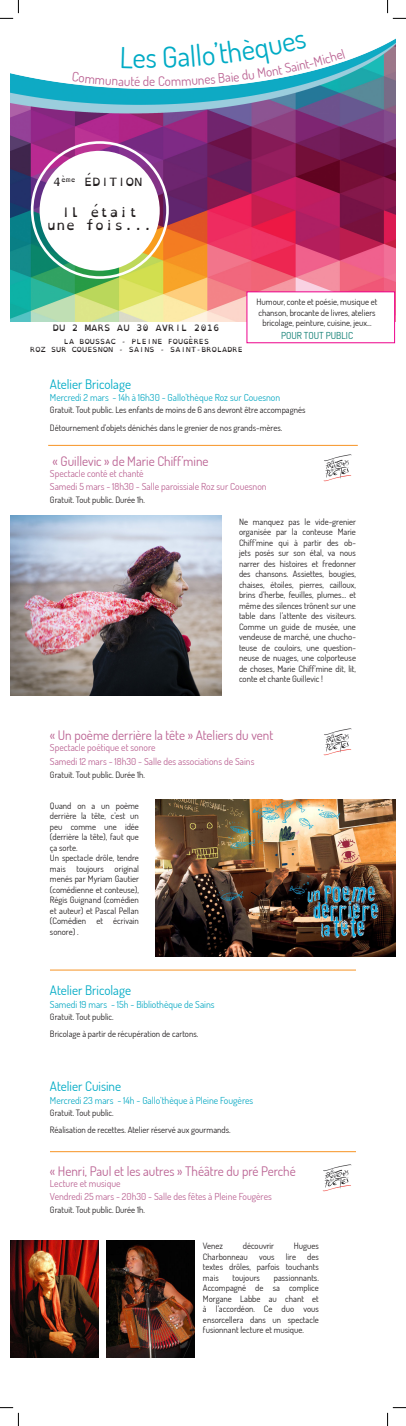
<style>
.page{position:relative;width:406px;height:1426px;background:#fff}
.page>*{position:absolute;margin:0;border:0;box-sizing:border-box;transform-origin:0 0}
.t1{font:13.12px "Dosis";color:#bb6393}
.t2{font:13.12px "Dosis";color:#00abc5}
.t3{font:13.12px "Open Dyslexic Mono";color:#231f20}
.t4{font:11.38px "Open Dyslexic Mono";color:#231f20}
.t5{font:9.62px "Dosis";color:#bb6393}
.t6{font:9.62px "Dosis";color:#0daac4}
.t7{font:9.62px "Dosis";color:#087a6f}
.t8{font:8.75px/10.5px "Dosis";color:#231f20;text-align:justify}
.t9{font:8.75px "Open Dyslexic Mono";color:#231f20}
.t10{font:7px "Open Dyslexic Mono";letter-spacing:.01em;color:#231f20}
</style>
<div class="page">
<img style="left:11px;top:39px;width:383px;height:282px">
<div style="left:39px;top:151px;width:120px;height:120px;background:#fff;border-radius:50%"></div>
<div style="left:31px;top:141px;width:137px;height:138px;border:3px solid #fff;border-radius:50%"></div>
<div style="left:246px;top:292px;width:148px;height:51px;background:#fff"></div>
<img style="left:11px;top:516px;width:210px;height:179px">
<hr style="left:48px;top:445px;width:309px;height:1px;background:#f79323">
<img style="left:155px;top:800px;width:239px;height:156px">
<hr style="left:50px;top:969px;width:305px;height:1px;background:#f79323">
<hr style="left:50px;top:1151px;width:305px;height:1px;background:#f79323">
<img style="left:11px;top:1240px;width:88px;height:117px">
<img style="left:106px;top:1240px;width:88px;height:117px">
<img style="left:322px;top:1164px;width:30px;height:28px">
<img style="left:323px;top:728px;width:29px;height:28px">
<img style="left:323px;top:454px;width:29px;height:28px">
<svg style="left:0;top:0;width:19px;height:19px"></svg>
<svg style="left:0;top:1407px;width:19px;height:19px"></svg>
<svg style="left:387px;top:0;width:18px;height:19px"></svg>
<svg style="left:387px;top:1407px;width:18px;height:19px"></svg>
<svg style="left:72px;top:39px;width:272px;height:47px"></svg>
<p class="t1" style="left:149px;top:73px;width:8px">e</p>
<p class="t4" style="left:53px;top:176px;width:91px">4<sup>ème</sup> ÉDITION</p>
<p class="t3" style="left:61px;top:204px;width:78px">Il était</p>
<p class="t3" style="left:47px;top:217px;width:107px">une fois...</p>
<p class="t9" style="left:53px;top:323px;width:168px">DU 2 MARS AU 30 AVRIL 2016</p>
<p class="t10" style="left:64px;top:337px;width:147px">LA BOUSSAC - PLEINE FOUGÈRES</p>
<p class="t10" style="left:30px;top:345px;width:214px">ROZ SUR COUESNON - SAINS - SAINT-BROLADRE</p>
<p class="t8" style="left:256px;top:297px;width:122px;text-align:center">Humour, conte et poésie, musique et chanson, brocante de livres, ateliers bricolage, peinture, cuisine, jeux...</p>
<p class="t7" style="left:280px;top:329px;width:73px">POUR TOUT PUBLIC</p>
<p class="t2" style="left:50px;top:375px;width:82px">Atelier Bricolage</p>
<p class="t6" style="left:50px;top:391px;width:231px">Mercredi 2 mars - 14h à 16h30 - Gallo’thèque Roz sur Couesnon</p>
<p class="t8" style="left:50px;top:404px;width:256px">Gratuit. Tout public. Les enfants de moins de 6 ans devront être accompagnés</p>
<p class="t8" style="left:50px;top:422px;width:233px">Détournement d’objets dénichés dans le grenier de nos grands-mères.</p>
<p class="t1" style="left:52px;top:452px;width:157px">« Guillevic » de Marie Chiff’mine</p>
<p class="t5" style="left:50px;top:467px;width:95px">Spectacle conté et chanté</p>
<p class="t5" style="left:50px;top:480px;width:218px">Samedi 5 mars - 18h30 - Salle paroissiale Roz sur Couesnon</p>
<p class="t8" style="left:50px;top:495px;width:96px">Gratuit. Tout public. Durée 1h.</p>
<p class="t8" style="left:239px;top:516px;width:118px">Ne manquez pas le vide-grenier organisée par la conteuse Marie Chiff’mine qui à partir des ob&shy;jets posés sur son étal, va nous narrer des histoires et fredonner des chansons. Assiettes, bougies, chaises, étoiles, pierres, cailloux, brins d’herbe, feuilles, plumes... et même des silences trônent sur une table dans l’attente des visiteurs.<br>Comme un guide de musée, une vendeuse de marché, une chucho&shy;teuse de couloirs, une question&shy;neuse de nuages, une colporteuse de choses, Marie Chiff’mine dit, lit, conte et chante Guillevic !</p>
<p class="t1" style="left:50px;top:726px;width:224px">« Un poème derrière la tête » Ateliers du vent</p>
<p class="t5" style="left:50px;top:741px;width:107px">Spectacle poétique et sonore</p>
<p class="t5" style="left:50px;top:755px;width:205px">Samedi 12 mars - 18h30 - Salle des associations de Sains</p>
<p class="t8" style="left:50px;top:769px;width:96px">Gratuit. Tout public. Durée 1h.</p>
<p class="t8" style="left:50px;top:800px;width:90px">Quand on a un poème derrière la tête, c’est un peu comme une idée (derrière la tête), faut que ça sorte.</p>
<p class="t8" style="left:50px;top:852px;width:90px">Un spectacle drôle, tendre mais toujours original menés par Myriam Gautier (comédienne et conteuse), Régis Guignand (comédien et auteur) et Pascal Pellan (Comédien et écrivain sonore) .</p>
<p class="t2" style="left:50px;top:982px;width:82px">Atelier Bricolage</p>
<p class="t6" style="left:50px;top:998px;width:166px">Samedi 19 mars - 15h - Bibliothèque de Sains</p>
<p class="t8" style="left:50px;top:1011px;width:65px">Gratuit. Tout public.</p>
<p class="t8" style="left:50px;top:1028px;width:149px">Bricolage à partir de récupération de cartons.</p>
<p class="t2" style="left:50px;top:1078px;width:73px">Atelier Cuisine</p>
<p class="t6" style="left:50px;top:1094px;width:204px">Mercredi 23 mars - 14h - Gallo’thèque à Pleine Fougères</p>
<p class="t8" style="left:50px;top:1107px;width:65px">Gratuit. Tout public.</p>
<p class="t8" style="left:50px;top:1125px;width:182px">Réalisation de recettes. Atelier réservé aux gourmands.</p>
<p class="t1" style="left:50px;top:1162px;width:247px">« Henri, Paul et les autres » Théâtre du pré Perché</p>
<p class="t5" style="left:50px;top:1177px;width:72px">Lecture et musique</p>
<p class="t5" style="left:50px;top:1190px;width:223px">Vendredi 25 mars - 20h30 - Salle des fêtes à Pleine Fougères</p>
<p class="t8" style="left:50px;top:1204px;width:96px">Gratuit. Tout public. Durée 1h.</p>
<p class="t8" style="left:203px;top:1240px;width:22px">Venez</p>
<p class="t8" style="left:242px;top:1240px;width:33px">découvrir</p>
<p class="t8" style="left:293px;top:1240px;width:26px">Hugues</p>
<p class="t8" style="left:203px;top:1251px;width:46px">Charbonneau</p>
<p class="t8" style="left:259px;top:1251px;width:17px">vous</p>
<p class="t8" style="left:285px;top:1251px;width:12px">lire</p>
<p class="t8" style="left:203px;top:1251px;width:117px;text-indent:104px">des textes drôles, parfois touchants mais</p>
<p class="t8" style="left:203px;top:1272px;width:117px;text-indent:71px">passionnants.<br>Accompagné de sa complice Morgane Labbe au chant et à l’accordéon. Ce duo vous ensorcellera dans un spectacle fusionnant lecture et musique.</p>
<p class="t8" style="left:232px;top:1272px;width:29px">toujours</p>
</div>
